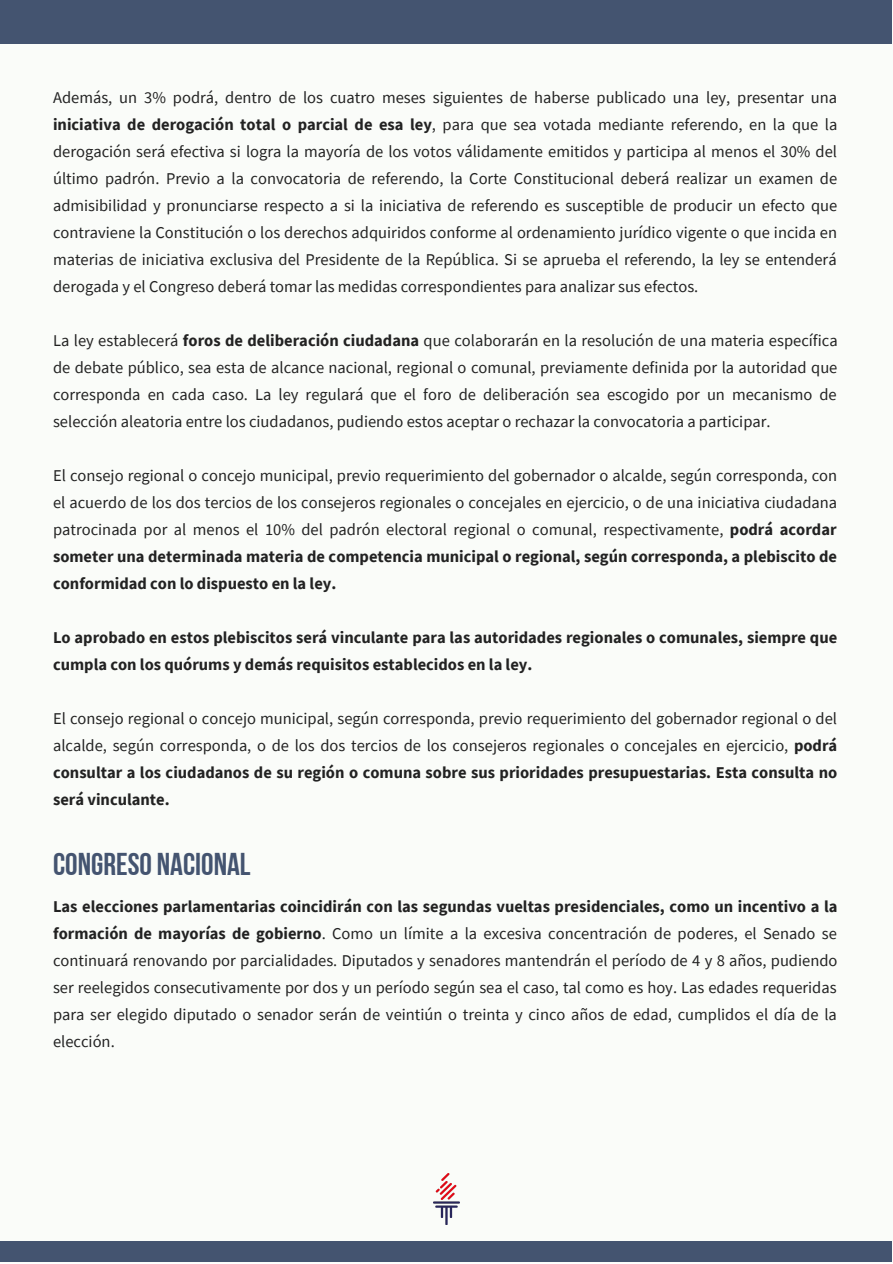
<style>
.page{position:relative;width:893px;height:1264px;background:#fff}
.page>*{position:absolute;margin:0;border:0;box-sizing:border-box;transform-origin:0 0}
.t1{font:31.5px "Bebas Neue Cyrillic";color:#445470}
.t2{font:16.5px/27px "Source Sans Pro";color:#222;text-align:justify}
.t3{font:700 16.5px/27px "Source Sans Pro";color:#222}
.s1{font-weight:700}
</style>
<div class="page">
<div style="left:0;top:0;width:892px;height:1262px;background:#fafcf9"></div>
<div style="left:0;top:0;width:891px;height:43px;background:#445470"></div>
<div style="left:0;top:1241px;width:891px;height:21px;background:#445470"></div>
<img style="left:433px;top:1173px;width:26px;height:51px">
<p class="t2" style="left:53px;top:84px;width:785px">Además, un 3% podrá, dentro de los cuatro meses siguientes de haberse publicado una ley, presentar una <span class="s1">iniciativa de derogación total o parcial de esa ley</span>, para que sea votada mediante referendo, en la que la derogación será efectiva si logra la mayoría de los votos válidamente emitidos y participa al menos el 30% del último padrón. Previo a la convocatoria de referendo, la Corte Constitucional deberá realizar un examen de admisibilidad y pronunciarse respecto a si la iniciativa de referendo es susceptible de producir un efecto que contraviene la Constitución o los derechos adquiridos conforme al ordenamiento jurídico vigente o que incida en materias de iniciativa exclusiva del Presidente de la República. Si se aprueba el referendo, la ley se entenderá derogada y el Congreso deberá tomar las medidas correspondientes para analizar sus efectos.</p>
<p class="t2" style="left:53px;top:327px;width:786px">La ley establecerá <span class="s1">foros de deliberación ciudadana</span> que colaborarán en la resolución de una materia específica de debate público, sea esta de alcance nacional, regional o comunal, previamente definida por la autoridad que corresponda en cada caso. La ley regulará que el foro de deliberación sea escogido por un mecanismo de selección aleatoria entre los ciudadanos, pudiendo estos aceptar o rechazar la convocatoria a participar.</p>
<p class="t2" style="left:53px;top:462px;width:785px">El consejo regional o concejo municipal, previo requerimiento del gobernador o alcalde, según corresponda, con el acuerdo de los dos tercios de los consejeros regionales o concejales en ejercicio, o de una iniciativa ciudadana patrocinada por al menos el 10% del padrón electoral regional o comunal, respectivamente, <span class="s1">podrá acordar someter una determinada materia de competencia municipal o regional, según corresponda, a plebiscito de conformidad con lo dispuesto en la ley.</span></p>
<p class="t3" style="left:53px;top:623px;width:785px">Lo aprobado en estos plebiscitos será vinculante para las autoridades regionales o comunales, siempre que cumpla con los quórums y demás requisitos establecidos en la ley.</p>
<p class="t2" style="left:53px;top:704px;width:785px">El consejo regional o concejo municipal, según corresponda, previo requerimiento del gobernador regional o del alcalde, según corresponda, o de los dos tercios de los consejeros regionales o concejales en ejercicio, <span class="s1">podrá consultar a los ciudadanos de su región o comuna sobre sus prioridades presupuestarias. Esta consulta no será vinculante.</span></p>
<h1 class="t1" style="left:53px;top:851px;width:199px">CONGRESO NACIONAL</h1>
<p class="t2" style="left:53px;top:892px;width:786px"><span class="s1">Las elecciones parlamentarias coincidirán con las segundas vueltas presidenciales, como un incentivo a la formación de mayorías de gobierno</span>. Como un límite a la excesiva concentración de poderes, el Senado se continuará renovando por parcialidades. Diputados y senadores mantendrán el período de 4 y 8 años, pudiendo ser reelegidos consecutivamente por dos y un período según sea el caso, tal como es hoy. Las edades requeridas para ser elegido diputado o senador serán de veintiún o treinta y cinco años de edad, cumplidos el día de la elección.</p>
</div>
